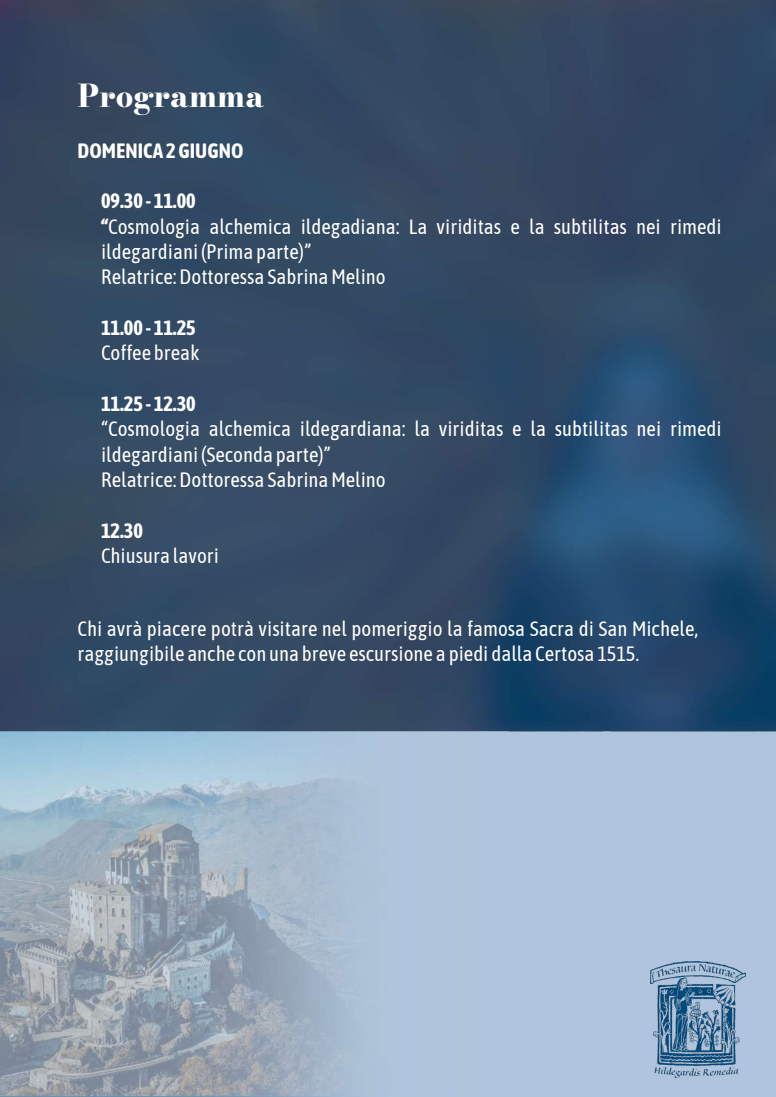
<style>
.page{position:relative;width:776px;height:1097px;background:#fff}
.page>*{position:absolute;margin:0;border:0;box-sizing:border-box;transform-origin:0 0}
.t1{font:800 31.12px "Bodoni Moda";color:#fff}
.t2{font:20.69px/25.3px "Asap Condensed";color:#fff}
.t3{font:700 20.69px "Asap Condensed";color:#fff}
.s1{font-weight:700}
</style>
<div class="page">
<img style="left:0;top:730px;width:775px;height:366px">
<img style="left:0;top:0;width:775px;height:730px">
<img style="left:650px;top:961px;width:95px;height:116px">
<h1 class="t1" style="left:78px;top:72px;width:188px">Programma</h1>
<p class="t3" style="left:78px;top:138px;width:167px">DOMENICA 2GIUGNO</p>
<p class="t2" style="left:101px;top:188px;width:622px"><span class="s1">09.30 - 11.00<br>“</span>Cosmologia alchemica ildegadiana: La viriditas e la subtilitas nei rimedi ildegardiani (Prima parte)”<br>Relatrice:Dottoressa SabrinaMelino</p>
<p class="t3" style="left:101px;top:316px;width:96px">11.00 - 11.25</p>
<p class="t2" style="left:101px;top:340px;width:100px">Coffee break</p>
<p class="t3" style="left:101px;top:392px;width:96px">11.25 - 12.30</p>
<p class="t2" style="left:101px;top:416px;width:622px">“Cosmologia alchemica ildegardiana: la viriditas e la subtilitas nei rimedi ildegardiani (Seconda parte)”<br>Relatrice:Dottoressa SabrinaMelino</p>
<p class="t3" style="left:101px;top:518px;width:43px">12.30</p>
<p class="t2" style="left:101px;top:543px;width:119px">Chiusura lavori</p>
<p class="t2" style="left:78px;top:615px;width:622px">Chi avrà piacere potrà visitare nel pomeriggio la famosa Sacra di San Michele, raggiungibile anche con una breve escursione a piedi dalla Certosa 1515.</p>
</div>
